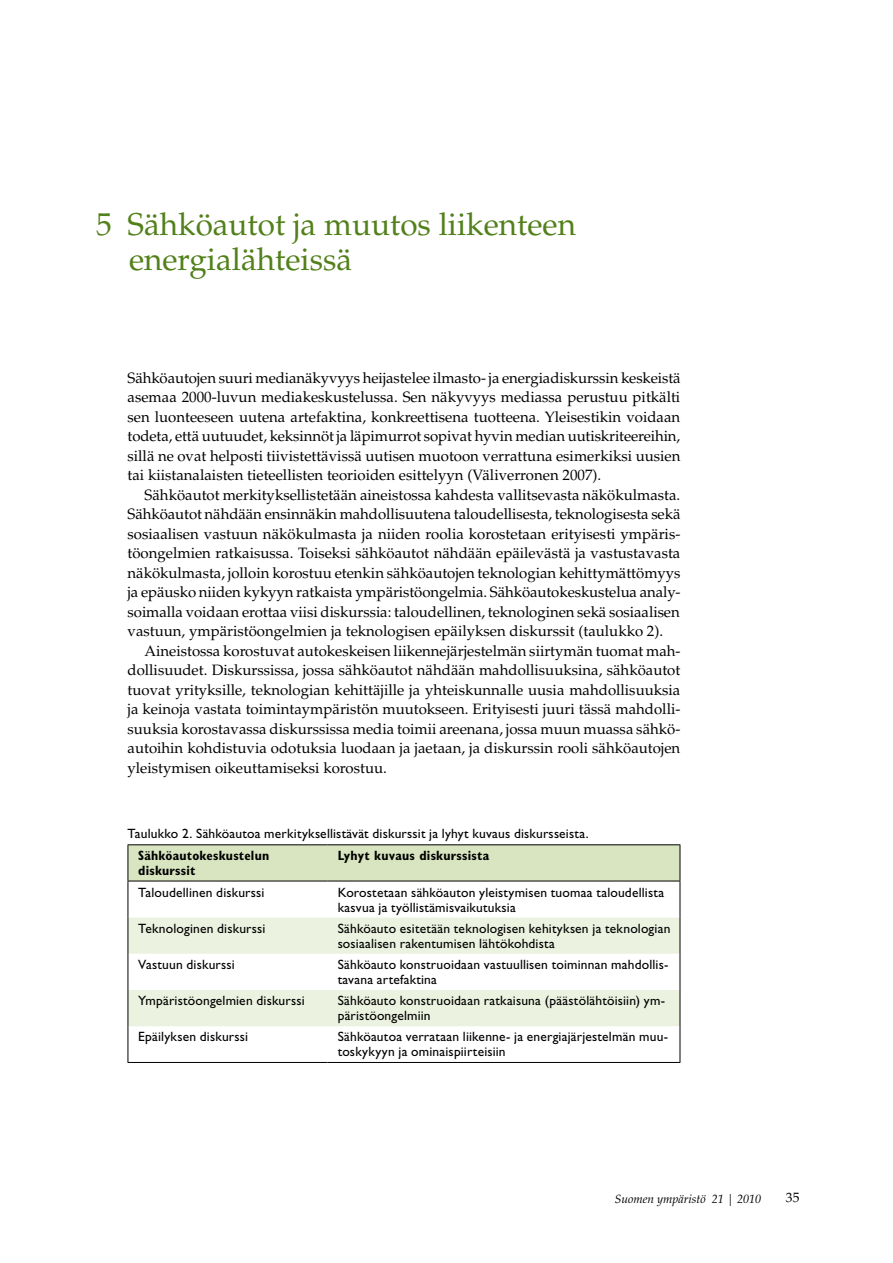
<style>
.page{position:relative;width:893px;height:1263px;background:#fff}
.page>*{position:absolute;margin:0;border:0;box-sizing:border-box;transform-origin:0 0}
._1__otsikkotaso{font:31.5px/34.5px "Palatino LT Std";color:#52801a}
.Leipä_sis{font:15px/19.5px "Palatino LT Std";color:#000;text-align:justify}
.Leipä_1__kpl{font:15px/19.5px "Palatino LT Std";color:#000;text-align:justify}
.Taulukko__vasen{font:13.5px/15px "Gill Sans Std";letter-spacing:.015em;color:#000}
.Kuvateksti___luette{font:13.5px "Gill Sans Std";letter-spacing:.015em;color:#000}
.Taulukko__vasen_bol{font:700 condensed 13.5px/15px "Gill Sans Std";letter-spacing:.015em;color:#000}
.t1{font:13.5px "Palatino LT Std";color:#000}
.t2{font:italic 12px "Palatino LT Std";color:#000}
</style>
<div class="page">
<div style="left:129px;top:845px;width:551px;height:36px;background:#d8e5c0"></div>
<svg style="left:129px;top:882px;width:551px;height:180px"></svg>
<svg style="left:129px;top:918px;width:551px;height:108px;fill:#ecf2e0"></svg>
<hr style="left:128px;top:881px;width:199px;height:1px;background:#000">
<hr style="left:327px;top:881px;width:353px;height:1px;background:#000">
<hr style="left:128px;top:844px;width:199px;height:1px;background:#000">
<hr style="left:128px;top:845px;width:1px;height:36px;background:#000">
<hr style="left:327px;top:844px;width:353px;height:1px;background:#000">
<hr style="left:680px;top:845px;width:1px;height:36px;background:#000">
<hr style="left:128px;top:881px;width:1px;height:37px;background:#000">
<hr style="left:680px;top:881px;width:1px;height:37px;background:#000">
<hr style="left:128px;top:918px;width:1px;height:36px;background:#000">
<hr style="left:680px;top:918px;width:1px;height:36px;background:#000">
<hr style="left:128px;top:954px;width:1px;height:36px;background:#000">
<hr style="left:680px;top:954px;width:1px;height:36px;background:#000">
<hr style="left:128px;top:990px;width:1px;height:36px;background:#000">
<hr style="left:680px;top:990px;width:1px;height:36px;background:#000">
<hr style="left:128px;top:1026px;width:1px;height:36px;background:#000">
<hr style="left:680px;top:1026px;width:1px;height:36px;background:#000">
<hr style="left:128px;top:1062px;width:199px;height:1px;background:#000">
<hr style="left:327px;top:1062px;width:353px;height:1px;background:#000">
<p class="_1__otsikkotaso" style="left:129px;top:208px;width:448px;text-indent:-33px">5 Sähköautot ja muutos liikenteen energialähteissä</p>
<p class="Leipä_1__kpl" style="left:128px;top:368px;width:555px">Sähköautojen suuri medianäkyvyys heijastelee ilmasto- ja energiadiskurssin keskeistä asemaa 2000-luvun mediakeskustelussa. Sen näkyvyys mediassa perustuu pitkälti sen luonteeseen uutena artefaktina, konkreettisena tuotteena. Yleisestikin voidaan todeta, että uutuudet, keksinnöt ja läpimurrot sopivat hyvin median uutiskriteereihin, sillä ne ovat helposti tiivistettävissä uutisen muotoon verrattuna esimerkiksi uusien tai kiistanalaisten tieteellisten teorioiden esittelyyn (Väliverronen 2007).</p>
<p class="Leipä_sis" style="left:128px;top:485px;width:554px;text-indent:17px">Sähköautot merkityksellistetään aineistossa kahdesta vallitsevasta näkökulmasta.<br>Sähköautot nähdään ensinnäkin mahdollisuutena taloudellisesta, teknologisesta sekä sosiaalisen vastuun näkökulmasta ja niiden roolia korostetaan erityisesti ympäris&shy;töongelmien ratkaisussa. Toiseksi sähköautot nähdään epäilevästä ja vastustavasta näkökulmasta, jolloin korostuu etenkin sähköautojen teknologian kehittymättömyys ja epäusko niiden kykyyn ratkaista ympäristöongelmia. Sähköautokeskustelua analy&shy;soimalla voidaan erottaa viisi diskurssia: taloudellinen, teknologinen sekä sosiaalisen vastuun, ympäristöongelmien ja teknologisen epäilyksen diskurssit (taulukko 2).</p>
<p class="Leipä_sis" style="left:128px;top:641px;width:554px;text-indent:17px">Aineistossa korostuvat autokeskeisen liikennejärjestelmän siirtymän tuomat mah&shy;dollisuudet. Diskurssissa, jossa sähköautot nähdään mahdollisuuksina, sähköautot tuovat yrityksille, teknologian kehittäjille ja yhteiskunnalle uusia mahdollisuuksia ja keinoja vastata toimintaympäristön muutokseen. Erityisesti juuri tässä mahdolli&shy;suuksia korostavassa diskurssissa media toimii areenana, jossa muun muassa sähkö&shy;autoihin kohdistuvia odotuksia luodaan ja jaetaan, ja diskurssin rooli sähköautojen yleistymisen oikeuttamiseksi korostuu.</p>
<p class="Kuvateksti___luette" style="left:128px;top:826px;width:463px">Taulukko 2. Sähköautoa merkityksellistävät diskurssit ja lyhyt kuvaus diskursseista.</p>
<p class="Taulukko__vasen_bol" style="left:138px;top:848px;width:133px">Sähköautokeskustelun diskurssit</p>
<p class="Taulukko__vasen_bol" style="left:338px;top:848px;width:153px">Lyhyt kuvaus diskurssista</p>
<p class="Taulukko__vasen" style="left:138px;top:885px;width:128px">Taloudellinen diskurssi</p>
<p class="Taulukko__vasen" style="left:338px;top:885px;width:328px">Korostetaan sähköauton yleistymisen tuomaa taloudellista kasvua ja työllistämisvaikutuksia</p>
<p class="Taulukko__vasen" style="left:138px;top:921px;width:129px">Teknologinen diskurssi</p>
<p class="Taulukko__vasen" style="left:338px;top:921px;width:334px">Sähköauto esitetään teknologisen kehityksen ja teknologian sosiaalisen rakentumisen lähtökohdista</p>
<p class="Taulukko__vasen" style="left:138px;top:957px;width:98px">Vastuun diskurssi</p>
<p class="Taulukko__vasen" style="left:338px;top:957px;width:332px">Sähköauto konstruoidaan vastuullisen toiminnan mahdollis&shy;tavana artefaktina</p>
<p class="Taulukko__vasen" style="left:138px;top:993px;width:168px">Ympäristöongelmien diskurssi</p>
<p class="Taulukko__vasen" style="left:338px;top:993px;width:329px">Sähköauto konstruoidaan ratkaisuna (päästölähtöisiin) ym&shy;päristöongelmiin</p>
<p class="Taulukko__vasen" style="left:138px;top:1029px;width:111px">Epäilyksen diskurssi</p>
<p class="Taulukko__vasen" style="left:338px;top:1029px;width:332px">Sähköautoa verrataan liikenne- ja energiajärjestelmän muu&shy;toskykyyn ja ominaispiirteisiin</p>
<p class="t2" style="left:615px;top:1192px;width:148px">Suomen ympäristö 21 | 2010</p>
<p class="t1" style="left:786px;top:1190px;width:15px">35</p>
</div>
